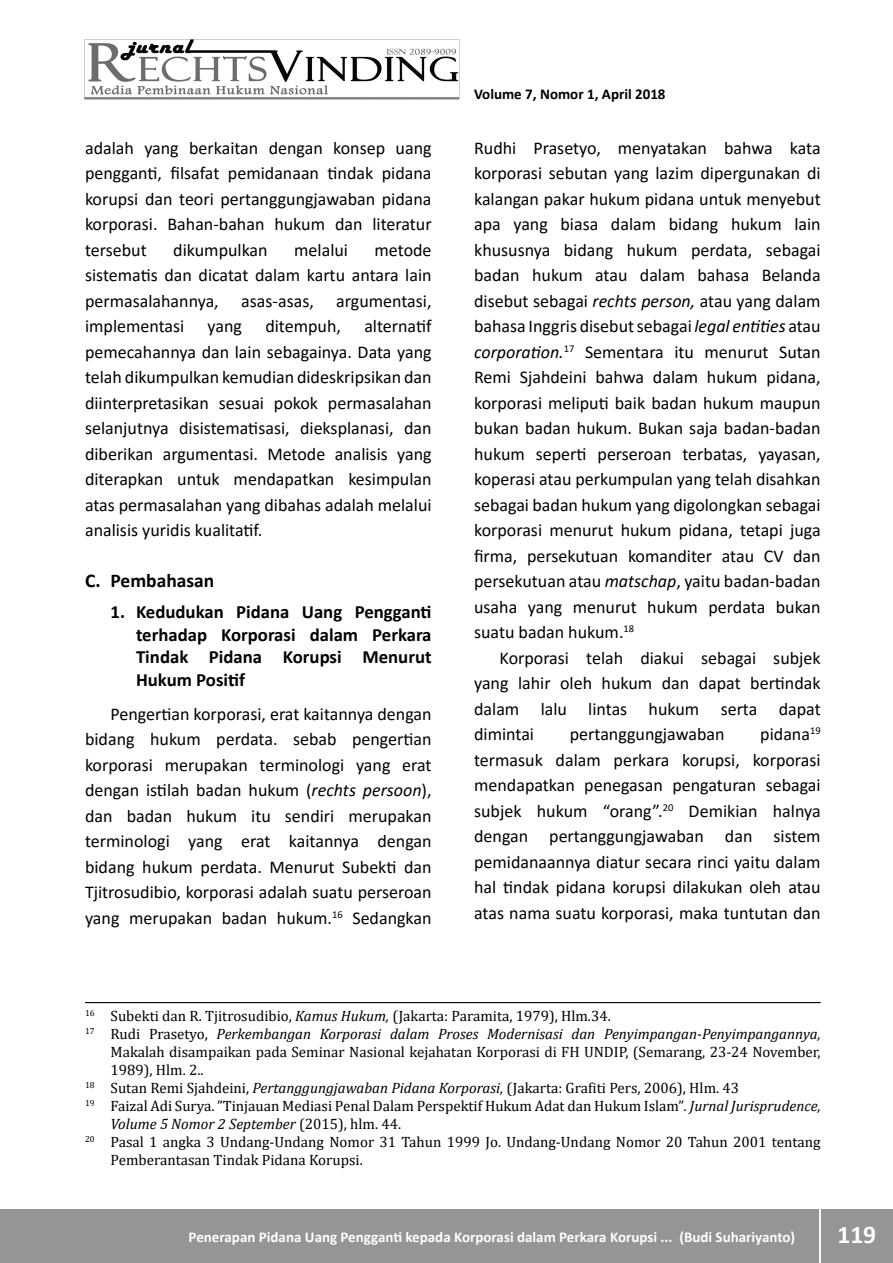
<style>
.page{position:relative;width:893px;height:1263px;background:#fff}
.page>*{position:absolute;margin:0;border:0;box-sizing:border-box;transform-origin:0 0}
.t1{font:700 25.5px "Calibri";color:#fff}
.t2{font:700 19.5px "Calibri";color:#000}
.t3{font:700 18.75px/22.5px "Calibri";color:#000;text-align:justify}
.t4{font:18px/25.5px "Calibri";color:#000;text-align:justify}
.t5{font:15px "Cambria";color:#000}
.t6{font:italic 15px "Cambria";color:#000}
.t7{font:700 15px "Calibri";color:#fff}
.t8{font:700 15px "Calibri";color:#000}
.s1{font-style:italic}
.s2{font-style:normal}
</style>
<div class="page">
<div style="left:0;top:1209px;width:893px;height:54px;background:#959595"></div>
<hr style="left:819px;top:1206px;width:2px;height:57px;background:#fff">
<img style="left:85px;top:39px;width:375px;height:60px">
<hr style="left:85px;top:1002px;width:736px;height:1px;background:#000">
<p class="t4" style="left:85px;top:135px;width:348px">adalah yang berkaitan dengan konsep uang pengganti, filsafat pemidanaan tindak pidana korupsi dan teori pertanggungjawaban pidana korporasi. Bahan-bahan hukum dan literatur tersebut</p>
<p class="t4" style="left:173px;top:237px;width:96px">dikumpulkan</p>
<p class="t4" style="left:294px;top:237px;width:55px">melalui</p>
<p class="t4" style="left:85px;top:237px;width:348px;text-indent:290px">metode sistematis dan dicatat dalam kartu antara lain permasalahannya, asas-asas, argumentasi, implementasi</p>
<p class="t4" style="left:85px;top:313px;width:348px;text-indent:279px">alternatif pemecahannya dan lain sebagainya. Data yang telah dikumpulkan kemudian dideskripsikan dan diinterpretasikan sesuai pokok permasalahan selanjutnya disistematisasi, dieksplanasi, dan diberikan argumentasi. Metode analisis yang diterapkan untuk mendapatkan kesimpulan atas permasalahan yang dibahas adalah melalui analisis yuridis kualitatif.</p>
<p class="t2" style="left:85px;top:567px;width:131px">C. Pembahasan</p>
<p class="t3" style="left:136px;top:600px;width:297px;text-indent:-25px">1. Kedudukan Pidana Uang Pengganti terhadap Korporasi dalam Perkara Tindak Pidana Korupsi Menurut Hukum Positif</p>
<p class="t4" style="left:85px;top:700px;width:348px;text-indent:26px">Pengertian korporasi, erat kaitannya dengan bidang hukum perdata. sebab pengertian korporasi merupakan terminologi yang erat dengan istilah badan hukum (<span class="s1">rechts persoon</span>), dan badan hukum itu sendiri merupakan terminologi yang erat kaitannya dengan bidang hukum perdata. Menurut Subekti dan Tjitrosudibio, korporasi adalah suatu perseroan yang merupakan badan hukum.<sup>16</sup> Sedangkan</p>
<p class="t4" style="left:208px;top:313px;width:36px">yang</p>
<p class="t4" style="left:265px;top:313px;width:77px">ditempuh,</p>
<p class="t8" style="left:474px;top:84px;width:193px">Volume 7, Nomor 1, April 2018</p>
<p class="t4" style="left:474px;top:135px;width:348px">Rudhi Prasetyo, menyatakan bahwa kata korporasi sebutan yang lazim dipergunakan di kalangan pakar hukum pidana untuk menyebut apa yang biasa dalam bidang hukum lain khususnya bidang hukum perdata, sebagai badan hukum atau dalam bahasa Belanda disebut sebagai <span class="s1">rechts person,</span> atau yang dalam bahasa Inggris disebut sebagai <span class="s1">legal entities</span> atau <span class="s1">corporation.</span><sup>17</sup> Sementara itu menurut Sutan Remi Sjahdeini bahwa dalam hukum pidana, korporasi meliputi baik badan hukum maupun bukan badan hukum. Bukan saja badan-badan hukum seperti perseroan terbatas, yayasan, koperasi atau perkumpulan yang telah disahkan sebagai badan hukum yang digolongkan sebagai korporasi menurut hukum pidana, tetapi juga firma, persekutuan komanditer atau CV dan persekutuan atau <span class="s1">matschap</span>, yaitu badan-badan usaha yang menurut hukum perdata bukan suatu badan hukum.<sup>18</sup></p>
<p class="t4" style="left:474px;top:645px;width:348px;text-indent:26px">Korporasi telah diakui sebagai subjek yang lahir oleh hukum dan dapat bertindak dalam lalu lintas hukum serta dapat dimintai</p>
<p class="t4" style="left:474px;top:721px;width:348px;text-indent:286px">pidana<sup>19 </sup>termasuk dalam perkara korupsi, korporasi mendapatkan penegasan pengaturan sebagai subjek hukum “orang”.<sup>20</sup> Demikian halnya dengan pertanggungjawaban dan sistem pemidanaannya diatur secara rinci yaitu dalam hal tindak pidana korupsi dilakukan oleh atau atas nama suatu korporasi, maka tuntutan dan</p>
<p class="t4" style="left:570px;top:721px;width:156px">pertanggungjawaban</p>
<p class="t5" style="left:85px;top:1007px;width:527px"><sup>16</sup> Subekti dan R. Tjitrosudibio, <span class="s1">Kamus Hukum,</span> (Jakarta: Paramita, 1979), Hlm.34.</p>
<p class="t6" style="left:85px;top:1023px;width:737px"><sup>17</sup> <span class="s2">Rudi Prasetyo,</span> Perkembangan Korporasi dalam Proses Modernisasi dan Penyimpangan-Penyimpangannya,</p>
<p class="t5" style="left:111px;top:1043px;width:712px">Makalah disampaikan pada Seminar Nasional kejahatan Korporasi di FH UNDIP, (Semarang, 23-24 November,</p>
<p class="t5" style="left:111px;top:1061px;width:95px">1989), Hlm. 2..</p>
<p class="t5" style="left:85px;top:1079px;width:656px"><sup>18</sup> Sutan Remi Sjahdeini, <span class="s1">Pertanggungjawaban Pidana Korporasi,</span> (Jakarta: Grafiti Pers, 2006), Hlm. 43</p>
<p class="t5" style="left:85px;top:1097px;width:737px"><sup>19</sup> Faizal Adi Surya. ”Tinjauan Mediasi Penal Dalam Perspektif Hukum Adat dan Hukum Islam”<span class="s1">. Jurnal Jurisprudence,</span></p>
<p class="t6" style="left:111px;top:1113px;width:292px">Volume 5 Nomor 2 September <span class="s2">(2015), hlm. 44.</span></p>
<p class="t5" style="left:85px;top:1133px;width:737px"><sup>20</sup> Pasal 1 angka 3 Undang-Undang Nomor 31 Tahun 1999 Jo. Undang-Undang Nomor 20 Tahun 2001 tentang</p>
<p class="t5" style="left:111px;top:1151px;width:254px">Pemberantasan Tindak Pidana Korupsi.</p>
<p class="t7" style="left:189px;top:1227px;width:608px">Penerapan Pidana Uang Pengganti kepada Korporasi dalam Perkara Korupsi ... (Budi Suhariyanto)</p>
<h1 class="t1" style="left:837px;top:1216px;width:40px">119</h1>
</div>
